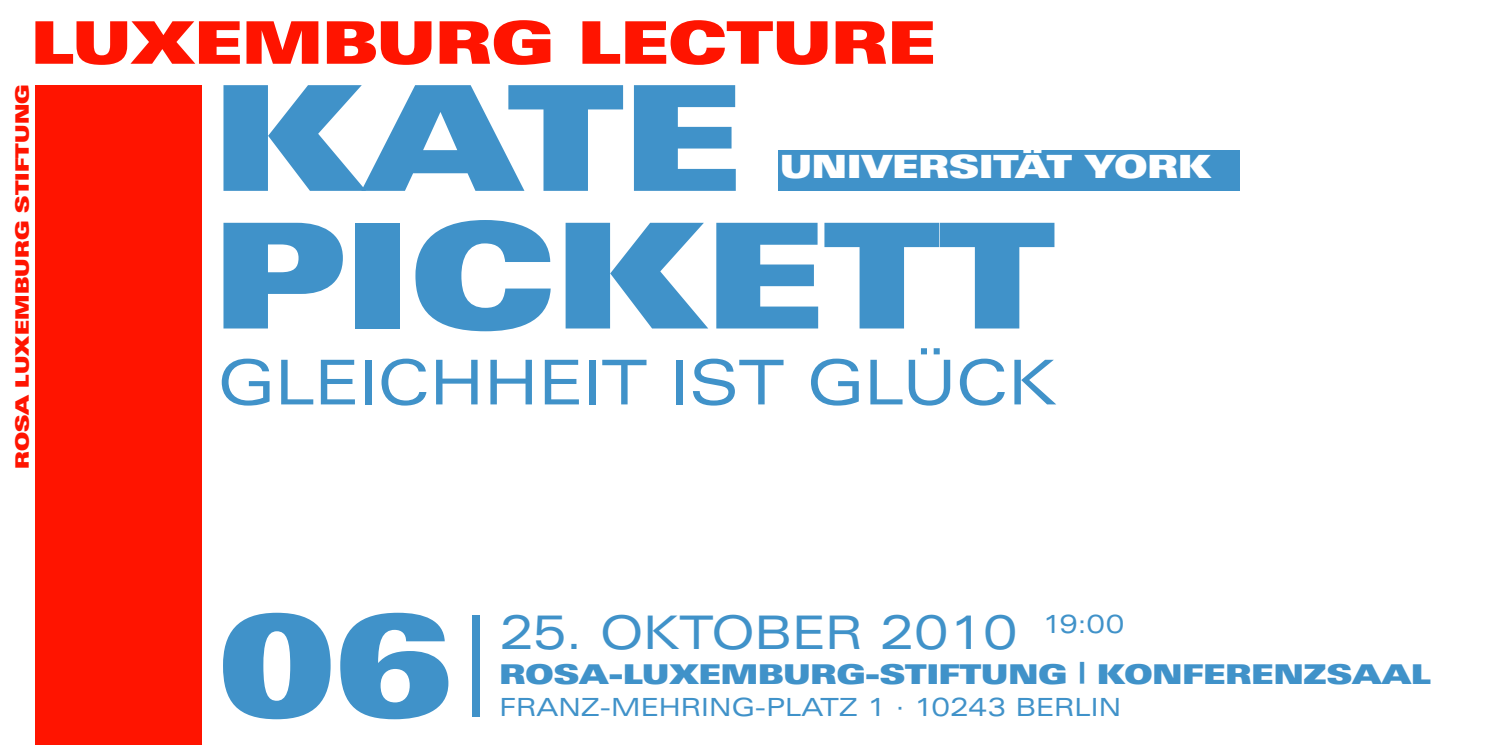
<style>
.page{position:relative;width:1489px;height:745px;background:#fff}
.page>*{position:absolute;margin:0;border:0;box-sizing:border-box;transform-origin:0 0}
.t1{font:146.25px/137.5px "Linotype Univers Extd X Black";color:#4092c9}
.t2{font:140px "Linotype Univers Extd X Black";color:#4092c9}
.t3{font:61.75px "Linotype Univers Extd";color:#4092c9}
.t4{font:58.75px "Linotype Univers Extd X Black";color:#ff1400}
.t5{font:46.25px "Linotype Univers Extd";color:#4092c9}
.t6{font:32px "Linotype Univers Extd X Black";letter-spacing:-.025em;color:#fff}
.t7{font:27.25px "Linotype Univers Extd X Black";color:#4092c9}
.t8{font:25px "Linotype Univers Extd";letter-spacing:.005em;color:#4092c9}
.t9{font:18.5px "Linotype Univers Extd X Black";letter-spacing:.015em;color:#ff1400}
</style>
<div class="page">
<div style="left:35px;top:85px;width:167px;height:659px;background:#ff1400"></div>
<div style="left:473px;top:615px;width:7px;height:101px;background:#4092c9"></div>
<div style="left:777px;top:151px;width:462px;height:40px;background:#4092c9"></div>
<h3 class="t4" style="left:31px;top:7px;width:102px">LUXEMBURG</h3>
<h3 class="t4" style="left:578px;top:7px;width:201px">LECTURE</h3>
<h1 class="t1" style="left:213px;top:69px;width:466px">KATE<br>PICKETT</h1>
<p class="t9" style="left:11px;top:468px;width:386px;rotate:-90deg">ROSA LUXEMBURG STIFTUNG</p>
<p class="t6" style="left:1015px;top:147px;width:133px">ÄT YORK</p>
<p class="t6" style="left:780px;top:147px;width:139px">UNIVERSIT</p>
<h3 class="t3" style="left:218px;top:346px;width:840px">GLEICHHEIT IST GLÜCK</h3>
<h2 class="t2" style="left:219px;top:582px;width:234px">06</h2>
<h3 class="t5" style="left:499px;top:604px;width:519px">25. OKTOBER 2010</h3>
<p class="t7" style="left:499px;top:657px;width:55px">ROSA</p>
<p class="t7" style="left:608px;top:657px;width:42px">-LUXEMBURG</p>
<p class="t7" style="left:865px;top:657px;width:64px">-STIFTUNG</p>
<p class="t7" style="left:1078px;top:657px;width:73px"><sup>|</sup> KONFEREN</p>
<p class="t7" style="left:1303px;top:657px;width:50px">ZSAAL</p>
<p class="t8" style="left:499px;top:692px;width:623px">FRANZ-MEHRING-PLATZ 1 · 10243 BERLIN</p>
<p class="t8" style="left:1042px;top:609px;width:83px">19:00</p>
</div>
